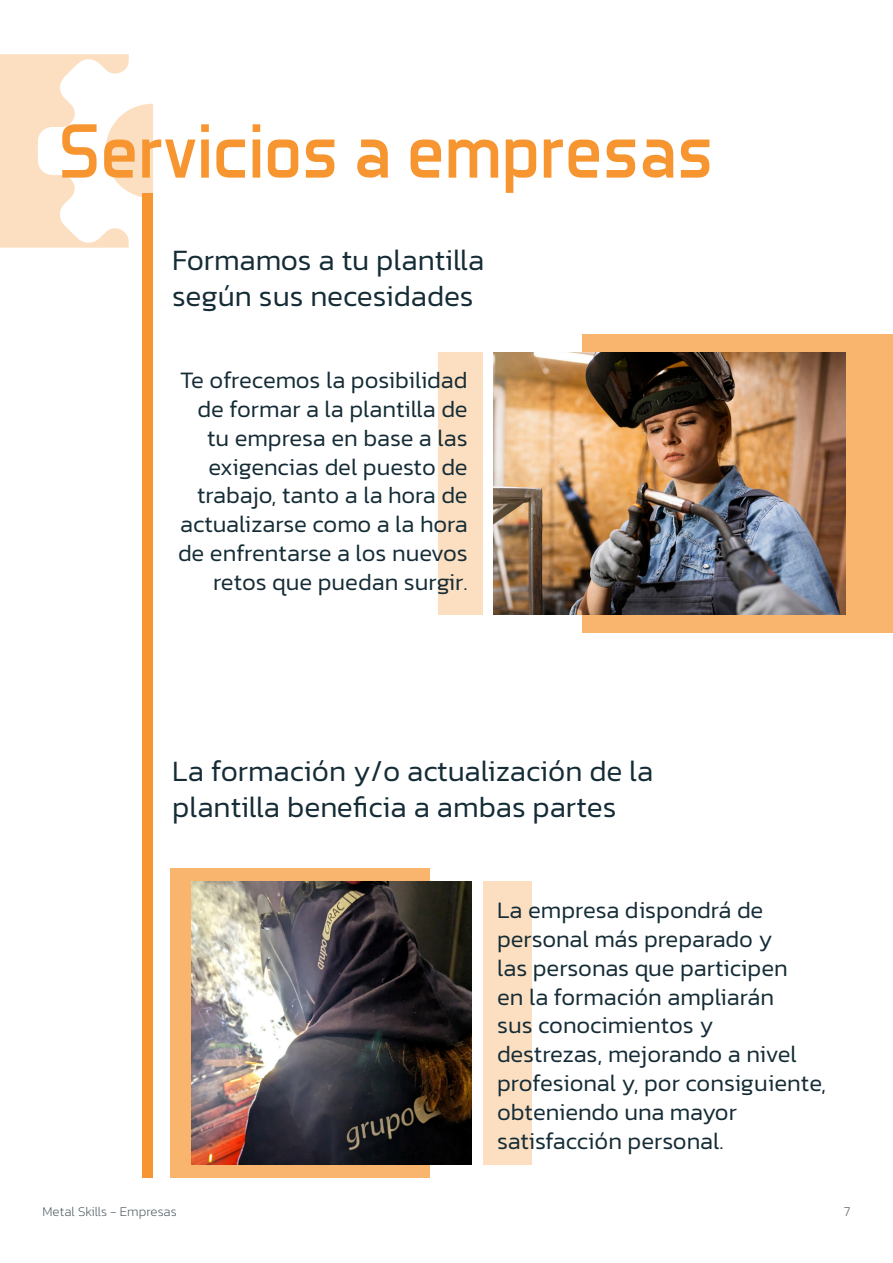
<style>
.page{position:relative;width:893px;height:1263px;background:#fff}
.page>*{position:absolute;margin:0;border:0;box-sizing:border-box;transform-origin:0 0}
.t1{font:78px "Aero Matics";color:#f79530}
.t2{font:300 30px/36px "Kanit";color:#152c36}
.t3{font:300 24px/28.8px "Kanit";color:#152c36;text-align:right}
.t4{font:200 13.5px "Kanit";color:#47565c}
</style>
<div class="page">
<div style="left:438px;top:352px;width:45px;height:262px;background:#fcdfc1"></div>
<div style="left:483px;top:881px;width:48px;height:283px;background:#fcdfc1"></div>
<div style="left:583px;top:334px;width:310px;height:298px;background:#f9b56e"></div>
<div style="left:171px;top:868px;width:259px;height:310px;background:#f9b56e"></div>
<svg style="left:0;top:54px;width:153px;height:194px"></svg>
<div style="left:142px;top:193px;width:11px;height:985px;background:#f79530"></div>
<img style="left:494px;top:352px;width:352px;height:262px">
<img style="left:192px;top:881px;width:280px;height:283px">
<h1 class="t1" style="left:58px;top:105px;width:656px">Servicios a empresas</h1>
<p class="t2" style="left:172px;top:242px;width:314px">Formamos a tu plantilla según sus necesidades</p>
<p class="t3" style="left:178px;top:365px;width:291px">Te ofrecemos la posibilidad de formar a la plantilla de tu empresa en base a las exigencias del puesto de trabajo, tanto a la hora de actualizarse como a la hora de enfrentarse a los nuevos retos que puedan surgir.</p>
<p class="t2" style="left:172px;top:753px;width:483px">La formación y/o actualización de la plantilla beneficia a ambas partes</p>
<p class="t3" style="left:497px;top:895px;width:330px;text-align:left">La empresa dispondrá de personal más preparado y<br>las personas que participen<br>en la formación ampliarán<br>sus conocimientos y<br>destrezas, mejorando a nivel profesional y, por consiguiente, obteniendo una mayor satisfacción personal.</p>
<p class="t4" style="left:43px;top:1202px;width:136px">Metal Skills - Empresas</p>
<p class="t4" style="left:844px;top:1202px;width:8px">7</p>
</div>
